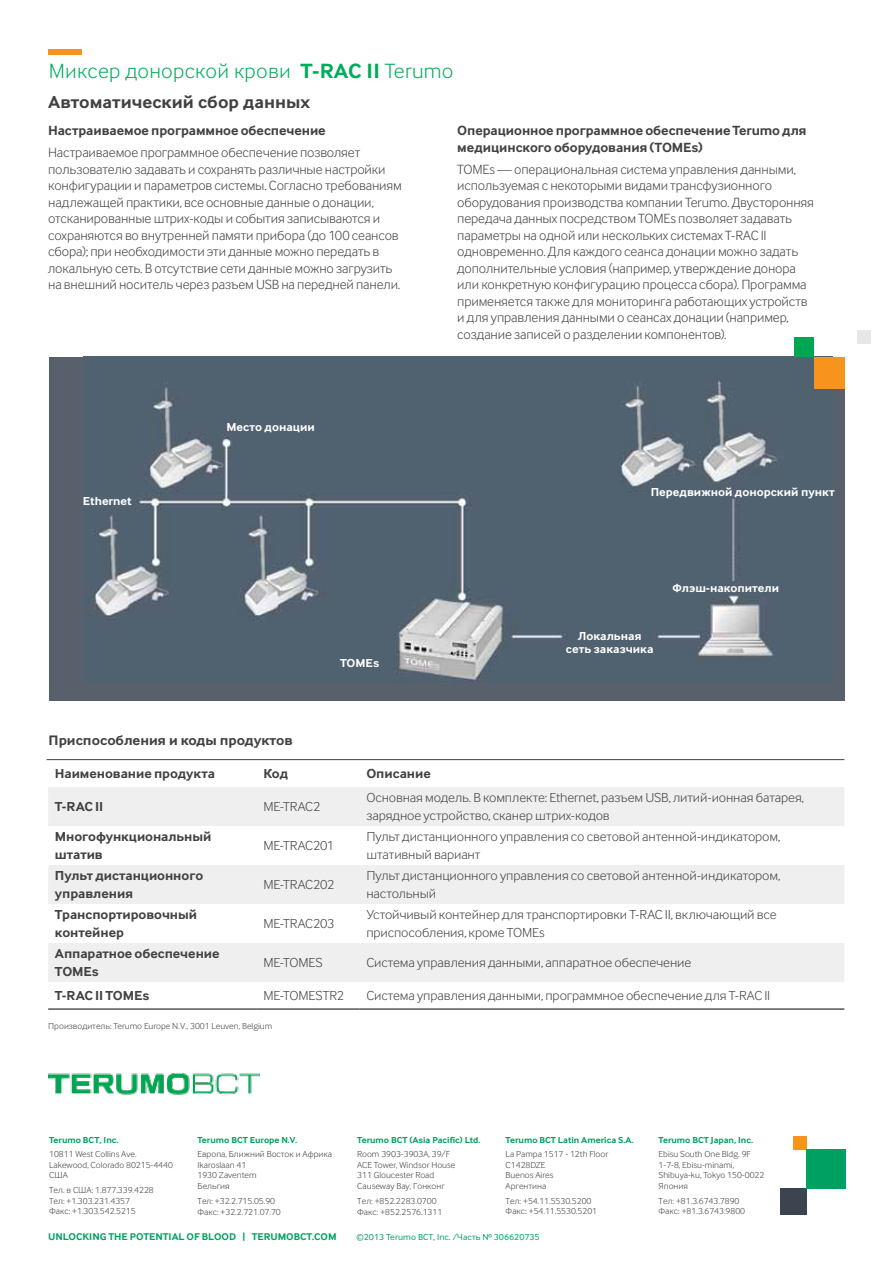
<style>
.page{position:relative;width:893px;height:1263px;background:#fff}
.page>*{position:absolute;margin:0;border:0;box-sizing:border-box;transform-origin:0 0}
.t1{font:300 21.3px "Terumo BCT";letter-spacing:.01em;color:#00ac5b}
.Subtitel{font:700 18px "Terumo BCT";color:#414042}
.Subtitel-2{font:700 14.25px "Terumo BCT";color:#414042}
.Subtitel-3{font:300 13.8px/16.5px "Terumo BCT";letter-spacing:-.01em;color:#414042}
.Subtitel-4{font:700 13.8px/16.5px "Terumo BCT";letter-spacing:-.005em;color:#414042}
.t2{font:300 13.5px/18px "Terumo BCT";letter-spacing:-.01em;color:#414042}
.t3{font:700 13.5px/18px "Terumo BCT";letter-spacing:-.005em;color:#414042}
.t4{font:700 12px/13.5px "Terumo BCT";color:#fff;text-align:center}
.t5{font:700 10.2px "Terumo BCT";color:#00a160}
.t6{font:300 9px/10.5px "Terumo BCT";color:#414042}
.t7{font:700 9px "Terumo BCT";color:#00a160}
.t8{font:9px "Terumo BCT";color:#00a160}
.s1{font-weight:700}
</style>
<div class="page">
<div style="left:49px;top:357px;width:795px;height:343px;background:#58616b"></div>
<img style="left:84px;top:381px;width:748px;height:302px">
<div style="left:49px;top:49px;width:33px;height:6px;background:#f7941e"></div>
<svg style="left:48px;top:760px;width:796px;height:249px"></svg>
<svg style="left:48px;top:787px;width:796px;height:195px;fill:#efeff0"></svg>
<hr style="left:48px;top:1009px;width:209px;height:1px;background:#000">
<hr style="left:257px;top:1009px;width:103px;height:1px;background:#000">
<hr style="left:360px;top:1009px;width:484px;height:1px;background:#000">
<hr style="left:47px;top:759px;width:797px;height:1px;background:#414042">
<div style="left:814px;top:357px;width:30px;height:31px;background:#f7941e"></div>
<div style="left:794px;top:337px;width:20px;height:20px;background:#00a651"></div>
<div style="left:857px;top:330px;width:13px;height:14px;background:#e6e7e8"></div>
<img style="left:48px;top:1072px;width:211px;height:23px">
<div style="left:780px;top:1188px;width:26px;height:27px;background:#3c454f"></div>
<div style="left:793px;top:1136px;width:13px;height:13px;background:#f7941e"></div>
<div style="left:806px;top:1149px;width:40px;height:39px;background:#00a160"></div>
<p class="t1" style="left:49px;top:59px;width:406px">Миксер донорской крови <span class="s1">T-RAC II</span> Terumo</p>
<p class="Subtitel" style="left:48px;top:92px;width:264px">Автоматический сбор данных</p>
<p class="Subtitel-4" style="left:48px;top:122px;width:279px">Настраиваемое программное обеспечение</p>
<p class="Subtitel-3" style="left:48px;top:144px;width:355px">Настраиваемое программное обеспечение позволяет пользователю задавать и сохранять различные настройки конфигурации и параметров системы. Согласно требованиям надлежащей практики, все основные данные о донации, отсканированные штрих-коды и события записываются и сохраняются во внутренней памяти прибора (до 100 сеансов сбора); при необходимости эти данные можно передать в локальную сеть. В отсутствие сети данные можно загрузить на внешний носитель через разъем USB на передней панели.</p>
<p class="Subtitel-4" style="left:457px;top:122px;width:351px">Операционное программное обеспечение Terumo для медицинского оборудования (TOMEs)</p>
<p class="Subtitel-3" style="left:457px;top:161px;width:358px">TOMEs — операциональная система управления данными, используемая с некоторыми видами трансфузионного оборудования производства компании Terumo. Двусторонняя передача данных посредством TOMEs позволяет задавать параметры на одной или нескольких системах T-RAC II одновременно. Для каждого сеанса донации можно задать дополнительные условия (например, утверждение донора или конкретную конфигурацию процесса сбора). Программа применяется также для мониторинга работающих устройств и для управления данными о сеансах донации (например, создание записей о разделении компонентов).</p>
<p class="t4" style="left:83px;top:494px;width:50px">Ethernet</p>
<p class="t4" style="left:226px;top:421px;width:90px">Место донации</p>
<p class="Subtitel-2" style="left:49px;top:732px;width:246px">Приспособления и коды продуктов</p>
<p class="t4" style="left:340px;top:656px;width:40px">TOMEs</p>
<p class="t4" style="left:651px;top:485px;width:185px">Передвижной донорский пункт</p>
<p class="t4" style="left:566px;top:629px;width:89px">Локальная сеть заказчика</p>
<p class="t4" style="left:673px;top:582px;width:108px">Флэш-накопители</p>
<p class="t3" style="left:55px;top:764px;width:162px">Наименование продукта</p>
<p class="t3" style="left:264px;top:764px;width:26px">Код</p>
<p class="t3" style="left:366px;top:764px;width:66px">Описание</p>
<p class="t3" style="left:55px;top:797px;width:50px">T-RAC II</p>
<p class="t2" style="left:264px;top:797px;width:58px">ME-TRAC2</p>
<p class="t2" style="left:366px;top:788px;width:439px">Основная модель. В комплекте: Ethernet, разъем USB, литий-ионная батарея, зарядное устройство, сканер штрих-кодов</p>
<p class="t3" style="left:55px;top:827px;width:158px">Многофункциональный штатив</p>
<p class="t2" style="left:264px;top:836px;width:72px">ME-TRAC201</p>
<p class="t2" style="left:366px;top:827px;width:415px">Пульт дистанционного управления со световой антенной-индикатором, штативный вариант</p>
<p class="t3" style="left:55px;top:866px;width:150px">Пульт дистанционного управления</p>
<p class="t2" style="left:264px;top:875px;width:72px">ME-TRAC202</p>
<p class="t2" style="left:366px;top:866px;width:415px">Пульт дистанционного управления со световой антенной-индикатором, настольный</p>
<p class="t3" style="left:55px;top:905px;width:144px">Транспортировочный контейнер</p>
<p class="t2" style="left:264px;top:914px;width:72px">ME-TRAC203</p>
<p class="t2" style="left:366px;top:905px;width:412px">Устойчивый контейнер для транспортировки T-RAC II, включающий все приспособления, кроме TOMEs</p>
<p class="t3" style="left:55px;top:944px;width:166px">Аппаратное обеспечение<br>TOMEs</p>
<p class="t2" style="left:264px;top:953px;width:61px">ME-TOMES</p>
<p class="t2" style="left:366px;top:953px;width:326px">Система управления данными, аппаратное обеспечение</p>
<p class="t3" style="left:55px;top:986px;width:96px">T-RAC II TOMEs</p>
<p class="t2" style="left:264px;top:986px;width:82px">ME-TOMESTR2</p>
<p class="t2" style="left:366px;top:986px;width:405px">Система управления данными, программное обеспечение для T-RAC II</p>
<p class="t6" style="left:48px;top:1021px;width:226px">Производитель: Terumo Europe N.V., 3001 Leuven, Belgium</p>
<p class="t7" style="left:49px;top:1134px;width:71px">Terumo BCT, Inc.</p>
<p class="t6" style="left:49px;top:1149px;width:89px">10811 West Collins Ave.</p>
<p class="t6" style="left:49px;top:1159px;width:125px">Lakewood, Colorado 80215-4440</p>
<p class="t6" style="left:49px;top:1170px;width:20px">США</p>
<p class="t6" style="left:49px;top:1185px;width:106px">Тел. в США: 1.877.339.4228</p>
<p class="t6" style="left:49px;top:1195px;width:82px">Тел: +1.303.231.4357</p>
<p class="t6" style="left:49px;top:1206px;width:88px">Факс: +1.303.542.5215</p>
<p class="t7" style="left:198px;top:1134px;width:101px">Terumo BCT Europe N.V.</p>
<p class="t6" style="left:198px;top:1149px;width:136px">Европа, Ближний Восток и Африка</p>
<p class="t6" style="left:198px;top:1159px;width:50px">Ikaroslaan 41</p>
<p class="t6" style="left:198px;top:1170px;width:61px">1930 Zaventem</p>
<p class="t6" style="left:198px;top:1180px;width:34px">Бельгия</p>
<p class="t6" style="left:198px;top:1196px;width:85px">Тел: +32.2.715.05.90<br>Факс: +32.2.721.07.70</p>
<p class="t7" style="left:357px;top:1134px;width:125px">Terumo BCT (Asia Pacific) Ltd.</p>
<p class="t6" style="left:357px;top:1149px;width:100px">Room 3903-3903A, 39/F<br>ACE Tower, Windsor House<br>311 Gloucester Road<br>Causeway Bay, Гонконг</p>
<p class="t6" style="left:357px;top:1196px;width:86px">Тел: +852.2283.0700<br>Факс: +852.2576.1311</p>
<p class="t7" style="left:506px;top:1134px;width:129px">Terumo BCT Latin America S.A.</p>
<p class="t6" style="left:506px;top:1149px;width:104px">La Pampa 1517 - 12th Floor</p>
<p class="t6" style="left:506px;top:1159px;width:41px">C1428DZE</p>
<p class="t6" style="left:506px;top:1170px;width:49px">Buenos Aires</p>
<p class="t6" style="left:506px;top:1180px;width:42px">Аргентина</p>
<p class="t6" style="left:506px;top:1195px;width:87px">Тел: +54.11.5530.5200</p>
<p class="t6" style="left:506px;top:1206px;width:93px">Факс: +54.11.5530.5201</p>
<p class="t5" style="left:48px;top:1230px;width:290px">UNLOCKING THE POTENTIAL OF BLOOD | TERUMOBCT.COM</p>
<p class="t8" style="left:357px;top:1231px;width:185px">©2013 Terumo BCT, Inc. /Часть № 306620735</p>
<p class="t7" style="left:659px;top:1135px;width:96px">Terumo BCT Japan, Inc.</p>
<p class="t6" style="left:659px;top:1149px;width:107px">Ebisu South One Bldg. 9F<br>1-7-8, Ebisu-minami,<br>Shibuya-ku, Tokyo 150-0022<br>Япония</p>
<p class="t6" style="left:659px;top:1195px;width:88px">Тел: +81.3.6743.7890<br>Факс: +81.3.6743.9800</p>
</div>
